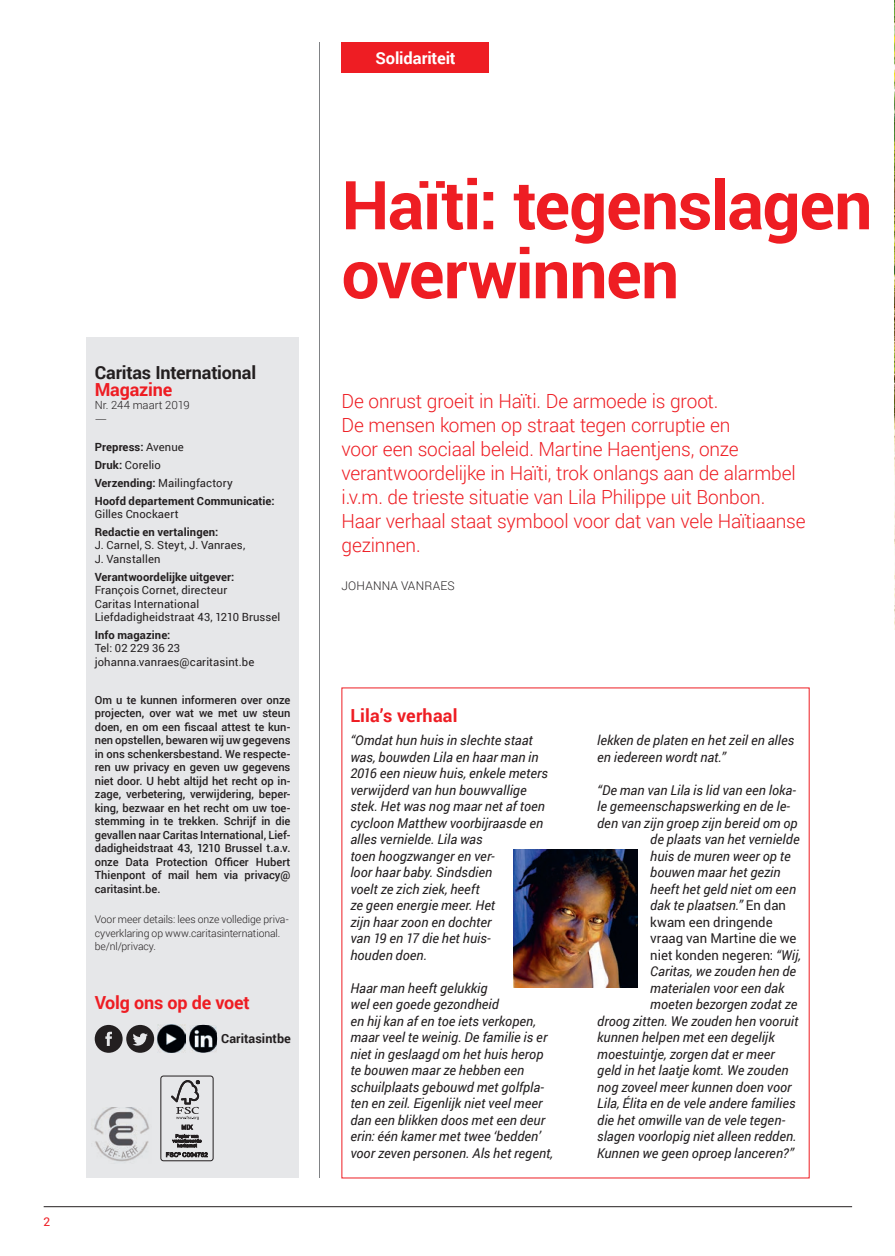
<style>
.page{position:relative;width:895px;height:1256px;background:#fff}
.page>*{position:absolute;margin:0;border:0;box-sizing:border-box;transform-origin:0 0}
.t1{font:700 67.5px/69px "Roboto";letter-spacing:-.02em;color:#ee1d23}
.t2{font:300 19.5px/24px "Roboto";letter-spacing:-.01em;color:#ee1d23}
.t3{font:700 18px "Roboto";letter-spacing:-.01em;color:#ee1d23}
.t4{font:700 18px "Roboto";letter-spacing:-.01em;color:#231f20}
.t5{font:700 18px "Roboto";letter-spacing:.01em;color:#ee1d23}
.t6{font:700 16.5px "Roboto";letter-spacing:-.005em;color:#fff}
.t7{font:italic 13.5px/16.5px "Roboto";letter-spacing:.005em;color:#231f20}
.t8{font:13.5px "Roboto";letter-spacing:.005em;color:#231f20}
.t9{font:700 12.6px "Roboto";letter-spacing:.005em;color:#231f20}
.t10{font:300 12px "Roboto";letter-spacing:.02em;color:#231f20}
.t11{font:12px "Roboto";color:#ee1d23}
.t12{font:500 11.25px/13.5px "Roboto";color:#231f20;text-align:justify}
.t13{font:11.25px/13.5px "Roboto";letter-spacing:.01em;color:#231f20}
.t14{font:700 11.25px/17.7px "Roboto";letter-spacing:.01em;color:#231f20}
.t15{font:300 11.25px "Roboto";color:#231f20}
.t16{font:300 11.25px "Akkurat";color:#231f20}
.t17{font:300 10.5px/13.5px "Roboto";letter-spacing:-.005em;color:#231f20}
.s1{font-weight:400}
.s2{font-style:normal}
.s3{font-style:italic}
</style>
<div class="page">
<div style="left:86px;top:338px;width:213px;height:840px;background:#e6e7e9"></div>
<div style="left:160px;top:1076px;width:53px;height:85px;border:1px solid #231f20;border-radius:3px"></div>
<svg style="left:166px;top:1080px;width:41px;height:77px"></svg>
<img style="left:94px;top:1107px;width:56px;height:55px">
<svg style="left:95px;top:1025px;width:59px;height:28px"></svg>
<img style="left:158px;top:1025px;width:28px;height:28px">
<img style="left:189px;top:1025px;width:28px;height:27px">
<div style="left:341px;top:43px;width:148px;height:30px;background:#ee1d23"></div>
<img style="left:894px;top:1px;width:1px;height:629px">
<img style="left:513px;top:850px;width:124px;height:137px">
<hr style="left:319px;top:43px;width:1px;height:1135px;background:#808285">
<hr style="left:44px;top:1206px;width:808px;height:1px;background:#231f20">
<h3 class="t4" style="left:95px;top:360px;width:163px">Caritas International</h3>
<h3 class="t3" style="left:95px;top:377px;width:79px">Magazine</h3>
<p class="t15" style="left:95px;top:398px;width:96px">Nr. 244 maart 2019</p>
<p class="t16" style="left:95px;top:412px;width:14px">—</p>
<p class="t14" style="left:95px;top:438px;width:181px">Prepress: <span class="s1">Avenue<br></span>Druk: <span class="s1">Corelio<br></span>Verzending: <span class="s1">Mailingfactory<br></span>Hoofd departement Communicatie:</p>
<p class="t13" style="left:95px;top:507px;width:85px">Gilles Cnockaert</p>
<p class="t14" style="left:95px;top:523px;width:125px">Redactie en vertalingen:</p>
<p class="t13" style="left:95px;top:538px;width:152px">J. Carnel, S. Steyt, J. Vanraes,<br>J. Vanstallen</p>
<p class="t14" style="left:95px;top:567px;width:141px">Verantwoordelijke uitgever:</p>
<p class="t13" style="left:95px;top:583px;width:187px">François Cornet, directeur<br>Caritas International<br>Liefdadigheidstraat 43, 1210 Brussel</p>
<p class="t14" style="left:95px;top:626px;width:77px">Info magazine:</p>
<p class="t13" style="left:95px;top:641px;width:161px">Tel: 02 229 36 23 johanna.vanraes@caritasint.be</p>
<p class="t12" style="left:95px;top:692px;width:197px">Om u te kunnen informeren over onze projecten, over wat we met uw steun doen, en om een fiscaal attest te kun&shy;nen opstellen, bewaren wij uw gegevens in ons schenkersbestand. We respecte&shy;ren uw privacy en geven uw gegevens niet door. U hebt altijd het recht op in&shy;zage, verbetering, verwijdering, beper&shy;king, bezwaar en het recht om uw toe&shy;stemming in te trekken. Schrijf in die gevallen naar Caritas International, Lief&shy;dadigheidstraat 43, 1210 Brussel t.a.v. onze Data Protection Officer Hubert Thienpont of mail hem via privacy@ caritasint.be.</p>
<p class="t17" style="left:95px;top:912px;width:195px">Voor meer details: lees onze volledige priva&shy;cyverklaring op www.caritasinternational. be/nl/privacy.</p>
<h3 class="t3" style="left:95px;top:990px;width:156px">Volg ons op de voet</h3>
<p class="t9" style="left:221px;top:1030px;width:71px">Caritasintbe</p>
<p class="t11" style="left:44px;top:1213px;width:8px">2</p>
<p class="t6" style="left:375px;top:46px;width:82px">Solidariteit</p>
<h1 class="t1" style="left:341px;top:168px;width:532px">Haïti: tegenslagen overwinnen</h1>
<p class="t2" style="left:341px;top:388px;width:465px">De onrust groeit in Haïti. De armoede is groot.<br>De mensen komen op straat tegen corruptie en<br>voor een sociaal beleid. Martine Haentjens, onze verantwoordelijke in Haïti, trok onlangs aan de alarmbel i.v.m. de trieste situatie van Lila Philippe uit Bonbon.<br>Haar verhaal staat symbool voor dat van vele Haïtiaanse gezinnen.</p>
<p class="t10" style="left:341px;top:577px;width:115px">JOHANNA VANRAES</p>
<h3 class="t5" style="left:350px;top:703px;width:109px">Lila’s verhaal</h3>
<p class="t7" style="left:350px;top:732px;width:199px">“Omdat hun huis in slechte staat was, bouwden Lila en haar man in<br>2016 een nieuw huis, enkele meters verwijderd van hun bouwvallige stek. Het was nog maar net af toen cycloon Matthew voorbijraasde en alles vernielde. Lila was<br>toen hoogzwanger en ver-<br>loor haar baby. Sindsdien<br>voelt ze zich ziek, heeft<br>ze geen energie meer. Het<br>zijn haar zoon en dochter<br>van 19 en 17 die het huis-<br>houden doen.</p>
<p class="t7" style="left:350px;top:979px;width:204px">Haar man heeft gelukkig<br>wel een goede gezondheid<br>en hij kan af en toe iets verkopen, maar veel te weinig. De familie is er niet in geslaagd om het huis herop te bouwen maar ze hebben een schuilplaats gebouwd met golfpla&shy;ten en zeil. Eigenlijk niet veel meer dan een blikken doos met een deur erin: één kamer met twee ‘bedden’ voor zeven personen. Als het regent,</p>
<p class="t7" style="left:597px;top:732px;width:198px">lekken de platen en het zeil en alles en iedereen wordt nat.”</p>
<p class="t7" style="left:597px;top:781px;width:200px">“De man van Lila is lid van een loka-</p>
<p class="t7" style="left:597px;top:798px;width:194px">le gemeenschapswerking en de le-</p>
<p class="t7" style="left:597px;top:814px;width:202px">den van zijn groep zijn bereid om op</p>
<p class="t7" style="left:650px;top:831px;width:151px">de plaats van het vernielde</p>
<p class="t7" style="left:650px;top:847px;width:142px">huis de muren weer op te</p>
<p class="t7" style="left:650px;top:864px;width:132px">bouwen maar het gezin</p>
<p class="t7" style="left:650px;top:880px;width:147px">heeft het geld niet om een</p>
<p class="t7" style="left:650px;top:897px;width:137px">dak te plaatsen.” <span class="s2">En dan</span></p>
<p class="t8" style="left:650px;top:913px;width:124px">kwam een dringende</p>
<p class="t8" style="left:650px;top:929px;width:148px">vraag van Martine die we</p>
<p class="t8" style="left:650px;top:945px;width:152px">niet konden negeren: <span class="s3">“Wij,</span></p>
<p class="t7" style="left:650px;top:963px;width:147px">Caritas, we zouden hen de</p>
<p class="t7" style="left:650px;top:979px;width:136px">materialen voor een dak</p>
<p class="t7" style="left:650px;top:996px;width:149px">moeten bezorgen zodat ze</p>
<p class="t7" style="left:597px;top:1012px;width:203px">droog zitten. We zouden hen vooruit</p>
<p class="t7" style="left:597px;top:1029px;width:179px">kunnen helpen met een degelijk</p>
<p class="t7" style="left:597px;top:1045px;width:179px">moestuintje, zorgen dat er meer</p>
<p class="t7" style="left:597px;top:1062px;width:193px">geld in het laatje komt. We zouden</p>
<p class="t7" style="left:597px;top:1078px;width:196px">nog zoveel meer kunnen doen voor</p>
<p class="t7" style="left:597px;top:1095px;width:200px">Lila, Élita en de vele andere families</p>
<p class="t7" style="left:597px;top:1111px;width:189px">die het omwille van de vele tegen-</p>
<p class="t7" style="left:597px;top:1128px;width:201px">slagen voorlopig niet alleen redden.</p>
<p class="t7" style="left:597px;top:1144px;width:198px">Kunnen we geen oproep lanceren?”</p>
</div>
